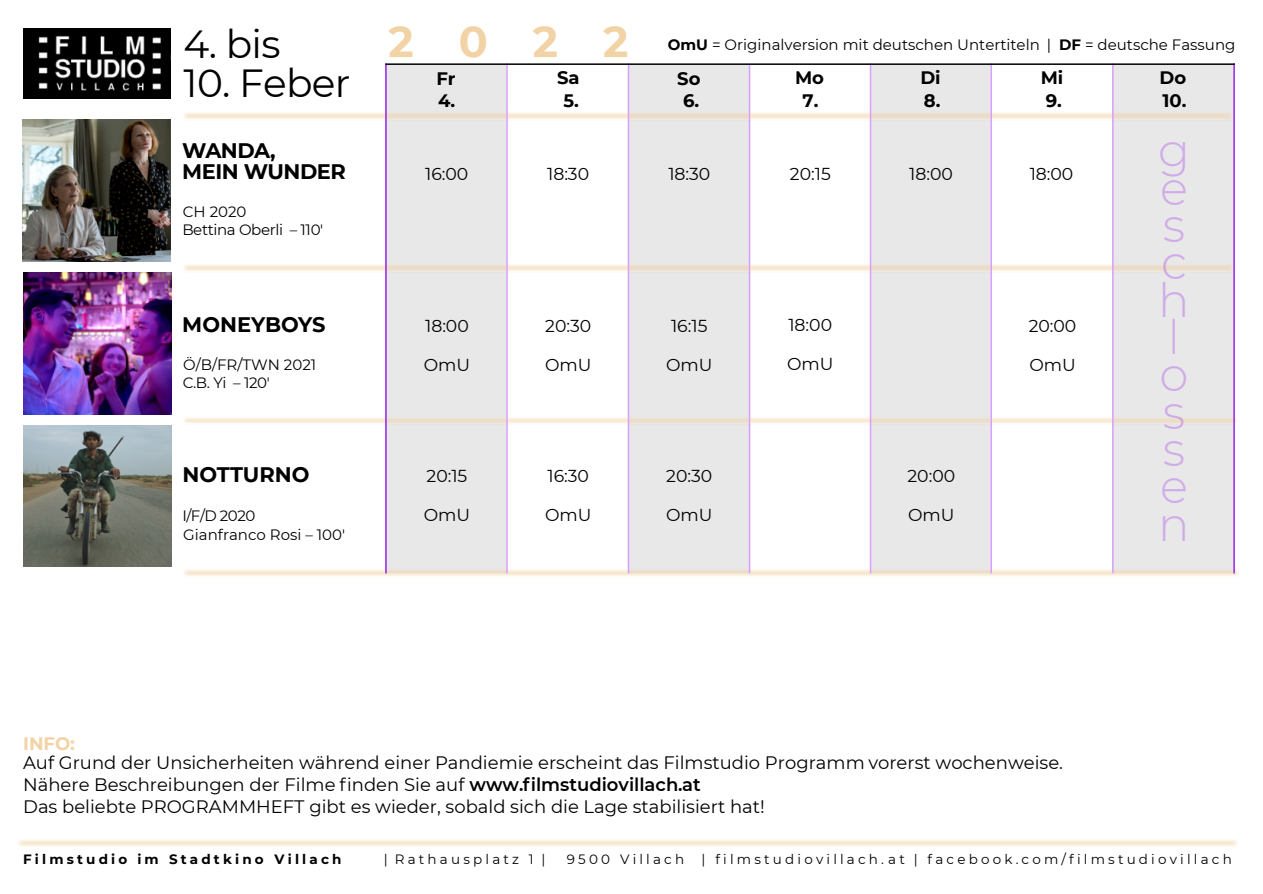
<style>
.page{position:relative;width:1263px;height:894px;background:#fff}
.page>*{position:absolute;margin:0;border:0;box-sizing:border-box;transform-origin:0 0}
.t1{font:300 46.8px/37.3px "Montserrat";color:rgb(154 34 234/.31)}
.t2{font:700 42.9px "Montserrat";color:#f2d3a5}
.t3{font:39.15px "Montserrat";letter-spacing:-.02em;color:#000}
.t4{font:700 21px/21px "Montserrat";letter-spacing:-.015em;color:#000}
.t5{font:18px/21.9px "Montserrat";color:#000}
.t6{font:700 18px "Montserrat";color:#000}
.t7{font:700 18px "Montserrat";color:#f2d3a5}
.t8{font:17.25px "Montserrat";color:#000}
.t9{font:15px/18.3px "Montserrat";color:#000}
.t10{font:15px "Montserrat";letter-spacing:-.025em;color:#000}
.t11{font:13.5px "Montserrat";letter-spacing:.235em;color:#000}
.t12{font:700 13.5px "Montserrat";letter-spacing:.235em;color:#000}
.s1{font-weight:700}
.s2{font-weight:600}
</style>
<div class="page">
<img style="left:23px;top:28px;width:148px;height:71px">
<div style="left:386px;top:64px;width:121px;height:508px;background:#e8e8e8"></div>
<div style="left:628px;top:65px;width:121px;height:507px;background:#e8e8e8"></div>
<div style="left:870px;top:64px;width:121px;height:508px;background:#e8e8e8"></div>
<div style="left:1113px;top:64px;width:121px;height:508px;background:#e8e8e8"></div>
<img style="left:184px;top:568px;width:1055px;height:8px">
<hr style="left:628px;top:64px;width:1px;height:508px;background:#d9a0ff">
<hr style="left:506px;top:64px;width:2px;height:508px;background:#d9a0ff">
<hr style="left:385px;top:64px;width:2px;height:508px;background:#9a22ea">
<hr style="left:749px;top:65px;width:1px;height:507px;background:#d9a0ff">
<hr style="left:870px;top:64px;width:1px;height:508px;background:#d9a0ff">
<hr style="left:990px;top:64px;width:2px;height:508px;background:#d9a0ff">
<hr style="left:1112px;top:64px;width:2px;height:508px;background:#d9a0ff">
<hr style="left:1233px;top:64px;width:2px;height:508px;background:#9a22ea">
<hr style="left:386px;top:63px;width:848px;height:2px;background:#000">
<img style="left:23px;top:273px;width:148px;height:141px">
<img style="left:23px;top:120px;width:148px;height:141px">
<img style="left:23px;top:425px;width:148px;height:141px">
<p class="t7" style="left:23px;top:732px;width:53px">INFO:</p>
<h3 class="t3" style="left:184px;top:20px;width:98px">4. bis</h3>
<h3 class="t3" style="left:184px;top:59px;width:168px">10. Feber</h3>
<p class="t4" style="left:182px;top:140px;width:165px">WANDA,<br>MEIN WUNDER</p>
<p class="t9" style="left:183px;top:202px;width:65px">CH 2020</p>
<p class="t10" style="left:182px;top:220px;width:142px">Bettina Oberli – 110'</p>
<p class="t4" style="left:182px;top:314px;width:145px">MONEYBOYS</p>
<p class="t9" style="left:183px;top:355px;width:135px">Ö/B/FR/TWN 2021</p>
<p class="t9" style="left:183px;top:373px;width:89px">C.B. Yi – 120'</p>
<p class="t4" style="left:182px;top:464px;width:129px">NOTTURNO</p>
<p class="t9" style="left:182px;top:506px;width:164px">I/F/D 2020<br>Gianfranco Rosi – 100'</p>
<h2 class="t2" style="left:388px;top:16px;width:242px">2022</h2>
<p class="t9" style="left:668px;top:36px;width:569px"><span class="s1">OmU</span> = Originalversion mit deutschen Untertiteln | <span class="s1">DF</span> = deutsche Fassung</p>
<p class="t6" style="left:436px;top:67px;width:21px">Fr</p>
<p class="t6" style="left:557px;top:67px;width:24px">Sa</p>
<p class="t6" style="left:677px;top:67px;width:25px">So</p>
<p class="t6" style="left:795px;top:66px;width:30px">Mo</p>
<p class="t6" style="left:920px;top:67px;width:22px">Di</p>
<p class="t6" style="left:1041px;top:67px;width:24px">Mi</p>
<p class="t6" style="left:1159px;top:67px;width:28px">Do</p>
<p class="t6" style="left:563px;top:90px;width:17px">5.</p>
<p class="t6" style="left:683px;top:90px;width:18px">6.</p>
<p class="t6" style="left:803px;top:90px;width:17px">7.</p>
<p class="t6" style="left:924px;top:90px;width:18px">8.</p>
<p class="t6" style="left:1046px;top:90px;width:18px">9.</p>
<p class="t6" style="left:1162px;top:90px;width:25px">10.</p>
<p class="t6" style="left:438px;top:90px;width:19px">4.</p>
<p class="t8" style="left:425px;top:163px;width:45px">16:00</p>
<p class="t8" style="left:668px;top:163px;width:43px">18:30</p>
<p class="t8" style="left:790px;top:163px;width:42px">20:15</p>
<p class="t8" style="left:909px;top:163px;width:45px">18:00</p>
<p class="t8" style="left:1030px;top:164px;width:45px">18:00</p>
<p class="t8" style="left:547px;top:163px;width:43px">18:30</p>
<p class="t8" style="left:425px;top:315px;width:45px">18:00</p>
<p class="t8" style="left:424px;top:354px;width:48px">OmU</p>
<p class="t8" style="left:427px;top:465px;width:42px">20:15</p>
<p class="t8" style="left:424px;top:504px;width:48px">OmU</p>
<p class="t8" style="left:545px;top:315px;width:47px">20:30</p>
<p class="t8" style="left:545px;top:354px;width:48px">OmU</p>
<p class="t8" style="left:547px;top:465px;width:43px">16:30</p>
<p class="t8" style="left:545px;top:504px;width:48px">OmU</p>
<p class="t8" style="left:671px;top:315px;width:38px">16:15</p>
<p class="t8" style="left:666px;top:354px;width:48px">OmU</p>
<p class="t8" style="left:666px;top:465px;width:47px">20:30</p>
<p class="t8" style="left:666px;top:504px;width:48px">OmU</p>
<p class="t8" style="left:788px;top:314px;width:45px">18:00</p>
<p class="t8" style="left:787px;top:353px;width:48px">OmU</p>
<p class="t8" style="left:907px;top:465px;width:49px">20:00</p>
<p class="t8" style="left:908px;top:504px;width:48px">OmU</p>
<p class="t8" style="left:1029px;top:315px;width:49px">20:00</p>
<p class="t8" style="left:1029px;top:354px;width:48px">OmU</p>
<h1 class="t1" style="left:1158px;top:132px;width:33px">g e s c h l o s s e n</h1>
<p class="t5" style="left:23px;top:750px;width:1041px">Auf Grund der Unsicherheiten während einer Pandiemie erscheint das Filmstudio Programm vorerst wochenweise.<br>Nähere Beschreibungen der Filme finden Sie auf <span class="s2">www.filmstudiovillach.at<br></span>Das beliebte PROGRAMMHEFT gibt es wieder, sobald sich die Lage stabilisiert hat!</p>
<p class="t12" style="left:23px;top:850px;width:320px">Filmstudio im Stadtkino Villach</p>
<p class="t11" style="left:384px;top:850px;width:163px">| Rathausplatz 1 |</p>
<p class="t11" style="left:567px;top:850px;width:119px">9500 Villach</p>
<p class="t11" style="left:702px;top:850px;width:205px">| filmstudiovillach.at</p>
<p class="t11" style="left:914px;top:850px;width:320px">| facebook.com/filmstudiovillach</p>
</div>
